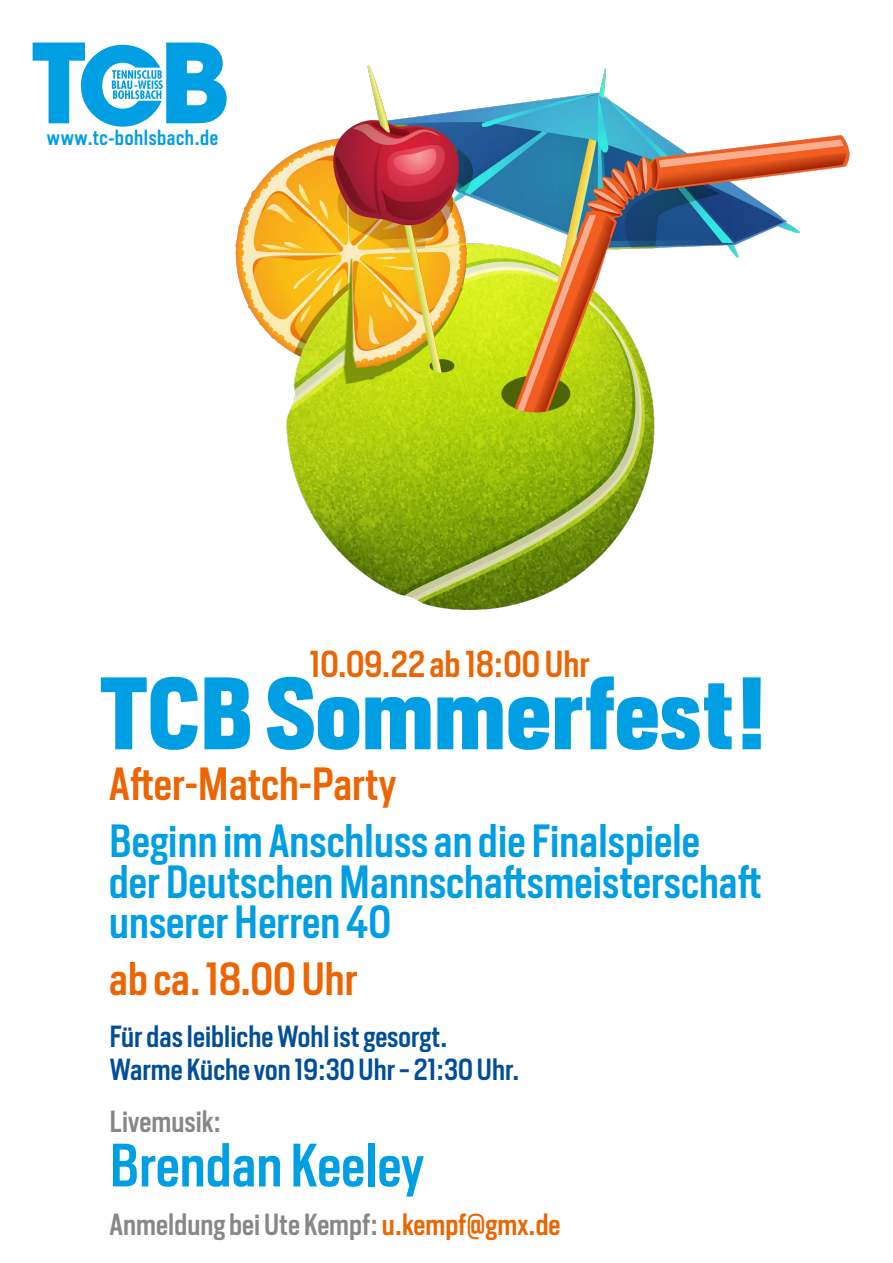
<style>
.page{position:relative;width:893px;height:1263px;background:#fff}
.page>*{position:absolute;margin:0;border:0;box-sizing:border-box;transform-origin:0 0}
.t1{font:700 95.85px "Heron Sans Cond";letter-spacing:.01em;color:#009ee3}
.t2{font:500 57px "Heron Sans Cond";letter-spacing:.005em;color:#009ee3}
.t3{font:500 43.5px/40.5px "Heron Sans Cond";letter-spacing:.005em;color:#009ee3}
.t4{font:500 43.5px "Heron Sans Cond";letter-spacing:.005em;color:#ec6502}
.t5{font:500 34.95px "Heron Sans Cond";letter-spacing:.005em;color:#ec6502}
.t6{font:500 28.5px/33px "Heron Sans Cond";letter-spacing:.005em;color:#004e9a}
.t7{font:500 28.5px "Heron Sans Cond";letter-spacing:.005em;color:#878786}
.t8{font:500 20.1px "Heron Sans Cond";letter-spacing:.03em;color:#009ee3}
.s1{color:#ec6502}
</style>
<div class="page">
<img style="left:235px;top:65px;width:615px;height:545px">
<div style="left:5px;top:15px;width:255px;height:163px;background:#fff"></div>
<svg style="left:33px;top:43px;width:194px;height:84px"></svg>
<p class="t8" style="left:47px;top:124px;width:173px">www.tc-bohlsbach.de</p>
<p class="t5" style="left:309px;top:641px;width:282px">10.09.22 ab 18:00 Uhr</p>
<h1 class="t1" style="left:100px;top:651px;width:670px">TCB Sommerfest!</h1>
<p class="t4" style="left:109px;top:756px;width:289px">After-Match-Party</p>
<p class="t3" style="left:109px;top:820px;width:654px">Beginn im Anschluss an die Finalspiele<br>der Deutschen Mannschaftsmeisterschaft unserer Herren 40</p>
<p class="t4" style="left:109px;top:951px;width:250px">ab ca. 18.00 Uhr</p>
<p class="t6" style="left:109px;top:1020px;width:411px">Für das leibliche Wohl ist gesorgt.<br>Warme Küche von 19:30 Uhr - 21:30 Uhr.</p>
<p class="t7" style="left:109px;top:1103px;width:113px">Livemusik:</p>
<h2 class="t2" style="left:109px;top:1129px;width:316px">Brendan Keeley</h2>
<p class="t7" style="left:109px;top:1206px;width:452px">Anmeldung bei Ute Kempf: <span class="s1">u.kempf@gmx.de</span></p>
</div>
